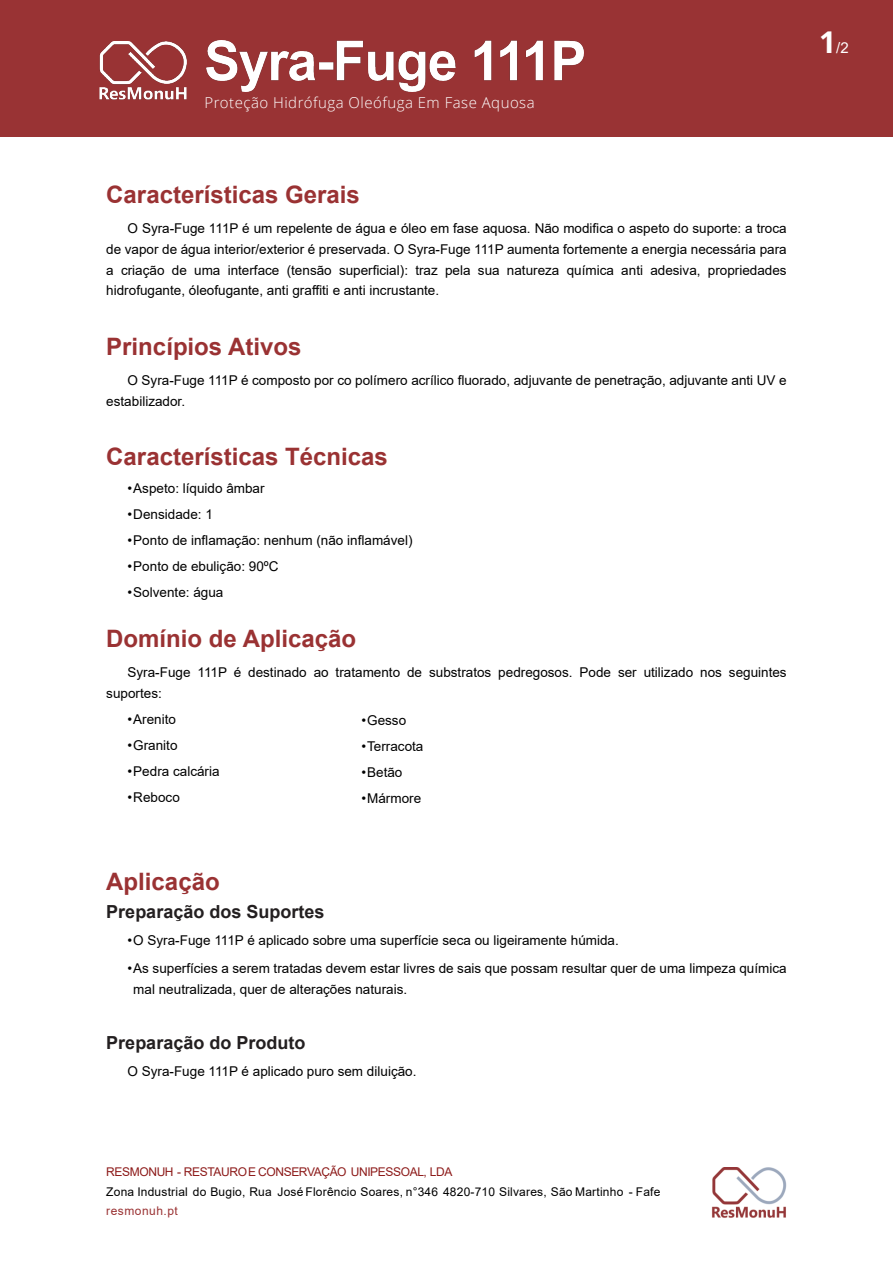
<style>
.page{position:relative;width:893px;height:1263px;background:#fff}
.page>*{position:absolute;margin:0;border:0;box-sizing:border-box;transform-origin:0 0}
.t1{font:700 24px "Arial";color:#9a3233}
.t2{font:700 18px "Arial";color:#231f20}
.t3{font:300 15px "Open Sans";letter-spacing:.035em;color:#fff}
.t4{font:15px "Arial";color:#fff}
.t5{font:13.5px/20.9px "Arial";color:#000}
.t6{font:12px "Arial";letter-spacing:.015em;color:#000}
.t7{font:12px "Arial";letter-spacing:-.03em;color:#8d1b1a}
.t8{font:12px "Arial";letter-spacing:.04em;color:#9a3233}
.s1{font-family:"Open Sans";font-weight:700;font-size:30px}
</style>
<div class="page">
<div style="left:0;top:0;width:893px;height:137px;background:#993334"></div>
<img style="left:712px;top:1168px;width:75px;height:50px">
<img style="left:99px;top:41px;width:88px;height:59px">
<img style="left:207px;top:40px;width:377px;height:51px">
<p class="t3" style="left:205px;top:97px;width:332px">Proteção Hidrófuga Oleófuga Em Fase Aquosa</p>
<h1 class="t1" style="left:106px;top:185px;width:255px">Características Gerais</h1>
<p class="t5" style="left:106px;top:219px;width:682px;text-align:justify;text-indent:21px">O Syra-Fuge 111P é um repelente de água e óleo em fase aquosa. Não modifica o aspeto do suporte: a troca de vapor de água interior/exterior é preservada. O Syra-Fuge 111P aumenta fortemente a energia necessária para a criação de uma interface (tensão superficial): traz pela sua natureza química anti adesiva, propriedades hidrofugante, óleofugante, anti graffiti e anti incrustante.</p>
<h1 class="t1" style="left:106px;top:338px;width:197px">Princípios Ativos</h1>
<p class="t5" style="left:106px;top:371px;width:682px;text-indent:21px">O Syra-Fuge 111P é composto por co polímero acrílico fluorado, adjuvante de penetração, adjuvante anti UV e estabilizador.</p>
<h1 class="t1" style="left:106px;top:448px;width:283px">Características Técnicas</h1>
<p class="t5" style="left:128px;top:479px;width:139px">•Aspeto: líquido âmbar</p>
<p class="t5" style="left:128px;top:505px;width:87px">•Densidade: 1</p>
<p class="t5" style="left:128px;top:531px;width:286px">•Ponto de inflamação: nenhum (não inflamável)</p>
<p class="t5" style="left:128px;top:557px;width:153px">•Ponto de ebulição: 90ºC</p>
<p class="t5" style="left:128px;top:583px;width:97px">•Solvente: água</p>
<h1 class="t1" style="left:106px;top:630px;width:251px">Domínio de Aplicação</h1>
<p class="t5" style="left:106px;top:663px;width:682px;text-indent:21px">Syra-Fuge 111P é destinado ao tratamento de substratos pedregosos. Pode ser utilizado nos seguintes suportes:</p>
<p class="t5" style="left:128px;top:710px;width:50px">•Arenito</p>
<p class="t5" style="left:128px;top:736px;width:52px">•Granito</p>
<p class="t5" style="left:128px;top:762px;width:94px">•Pedra calcária</p>
<p class="t5" style="left:128px;top:788px;width:54px">•Reboco</p>
<p class="t5" style="left:361px;top:711px;width:46px">•Gesso</p>
<p class="t5" style="left:361px;top:737px;width:64px">•Terracota</p>
<p class="t5" style="left:361px;top:763px;width:43px">•Betão</p>
<p class="t5" style="left:361px;top:789px;width:61px">•Mármore</p>
<h1 class="t1" style="left:106px;top:873px;width:115px">Aplicação</h1>
<h2 class="t2" style="left:106px;top:905px;width:220px">Preparação dos Suportes</h2>
<p class="t5" style="left:128px;top:931px;width:493px">•O Syra-Fuge 111P é aplicado sobre uma superfície seca ou ligeiramente húmida.</p>
<p class="t5" style="left:133px;top:959px;width:655px;text-indent:-6px">•As superfícies a serem tratadas devem estar livres de sais que possam resultar quer de uma limpeza química mal neutralizada, quer de alterações naturais.</p>
<h2 class="t2" style="left:106px;top:1035px;width:201px">Preparação do Produto</h2>
<p class="t5" style="left:128px;top:1061px;width:290px">O Syra-Fuge 111P é aplicado puro sem diluição.</p>
<p class="t4" style="left:819px;top:42px;width:31px"><span class="s1">1</span>/2</p>
<p class="t7" style="left:106px;top:1168px;width:348px">RESMONUH - RESTAUROE CONSERVAÇÃO UNIPESSOAL, LDA</p>
<p class="t6" style="left:106px;top:1187px;width:556px">Zona Industrial do Bugio, Rua José Florêncio Soares, n°346 4820-710 Silvares, São Martinho - Fafe</p>
<p class="t8" style="left:106px;top:1207px;width:73px">resmonuh.pt</p>
</div>
